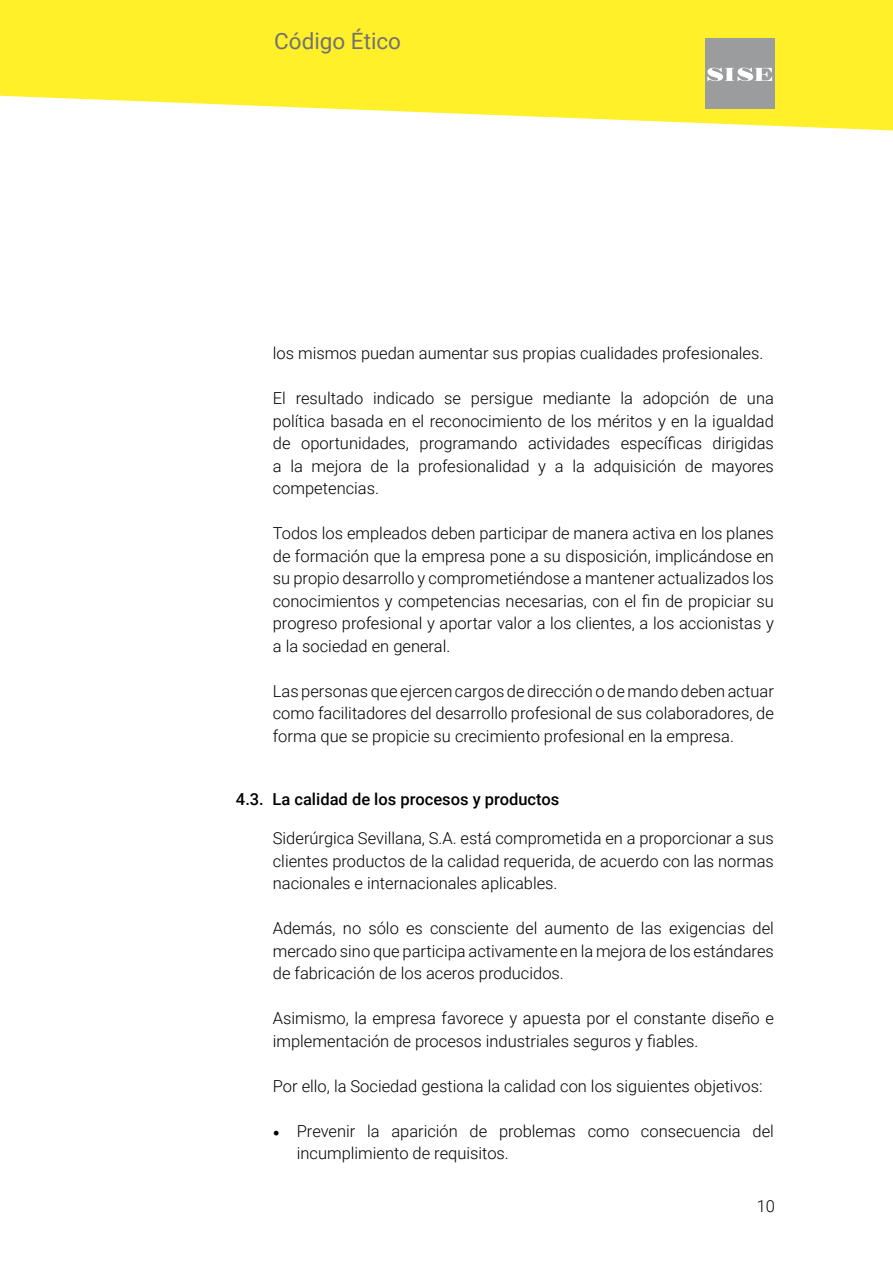
<style>
.page{position:relative;width:893px;height:1263px;background:#fff}
.page>*{position:absolute;margin:0;border:0;box-sizing:border-box;transform-origin:0 0}
.t1{font:22.5px "Roboto";color:#727271}
.t2{font:300 16.5px/22.5px "Roboto";color:#000;text-align:justify}
.t3{font:500 16.5px "Roboto";color:#000}
.s1{font-family:"Minion Pro";font-weight:400;font-size:18px}
</style>
<div class="page">
<svg style="left:0;top:0;width:893px;height:130px;fill:#fff029"></svg>
<div style="left:705px;top:38px;width:70px;height:70px;background:#9a9c9e"></div>
<svg style="left:707px;top:68px;width:65px;height:13px"></svg>
<h1 class="t1" style="left:274px;top:25px;width:128px">Código Ético</h1>
<p class="t2" style="left:273px;top:342px;width:492px">los mismos puedan aumentar sus propias cualidades profesionales.</p>
<p class="t2" style="left:273px;top:387px;width:503px">El resultado indicado se persigue mediante la adopción de una política basada en el reconocimiento de los méritos y en la igualdad de oportunidades, programando actividades específicas dirigidas a la mejora de la profesionalidad y a la adquisición de mayores competencias.</p>
<p class="t2" style="left:273px;top:522px;width:503px">Todos los empleados deben participar de manera activa en los planes de formación que la empresa pone a su disposición, implicándose en su propio desarrollo y comprometiéndose a mantener actualizados los conocimientos y competencias necesarias, con el fin de propiciar su progreso profesional y aportar valor a los clientes, a los accionistas y a la sociedad en general.</p>
<p class="t2" style="left:273px;top:679px;width:503px">Las personas que ejercen cargos de dirección o de mando deben actuar como facilitadores del desarrollo profesional de sus colaboradores, de forma que se propicie su crecimiento profesional en la empresa.</p>
<p class="t3" style="left:236px;top:788px;width:325px">4.3. La calidad de los procesos y productos</p>
<p class="t2" style="left:273px;top:826px;width:503px">Siderúrgica Sevillana, S.A. está comprometida en a proporcionar a sus clientes productos de la calidad requerida, de acuerdo con las normas nacionales e internacionales aplicables.</p>
<p class="t2" style="left:273px;top:916px;width:503px">Además, no sólo es consciente del aumento de las exigencias del mercado sino que participa activamente en la mejora de los estándares de fabricación de los aceros producidos.</p>
<p class="t2" style="left:273px;top:1006px;width:503px">Asimismo, la empresa favorece y apuesta por el constante diseño e implementación de procesos industriales seguros y fiables.</p>
<p class="t2" style="left:273px;top:1074px;width:491px">Por ello, la Sociedad gestiona la calidad con los siguientes objetivos:</p>
<p class="t2" style="left:297px;top:1119px;width:479px;text-indent:-24px"><span class="s1">•</span> Prevenir la aparición de problemas como consecuencia del incumplimiento de requisitos.</p>
<p class="t2" style="left:757px;top:1194px;width:20px">10</p>
</div>
